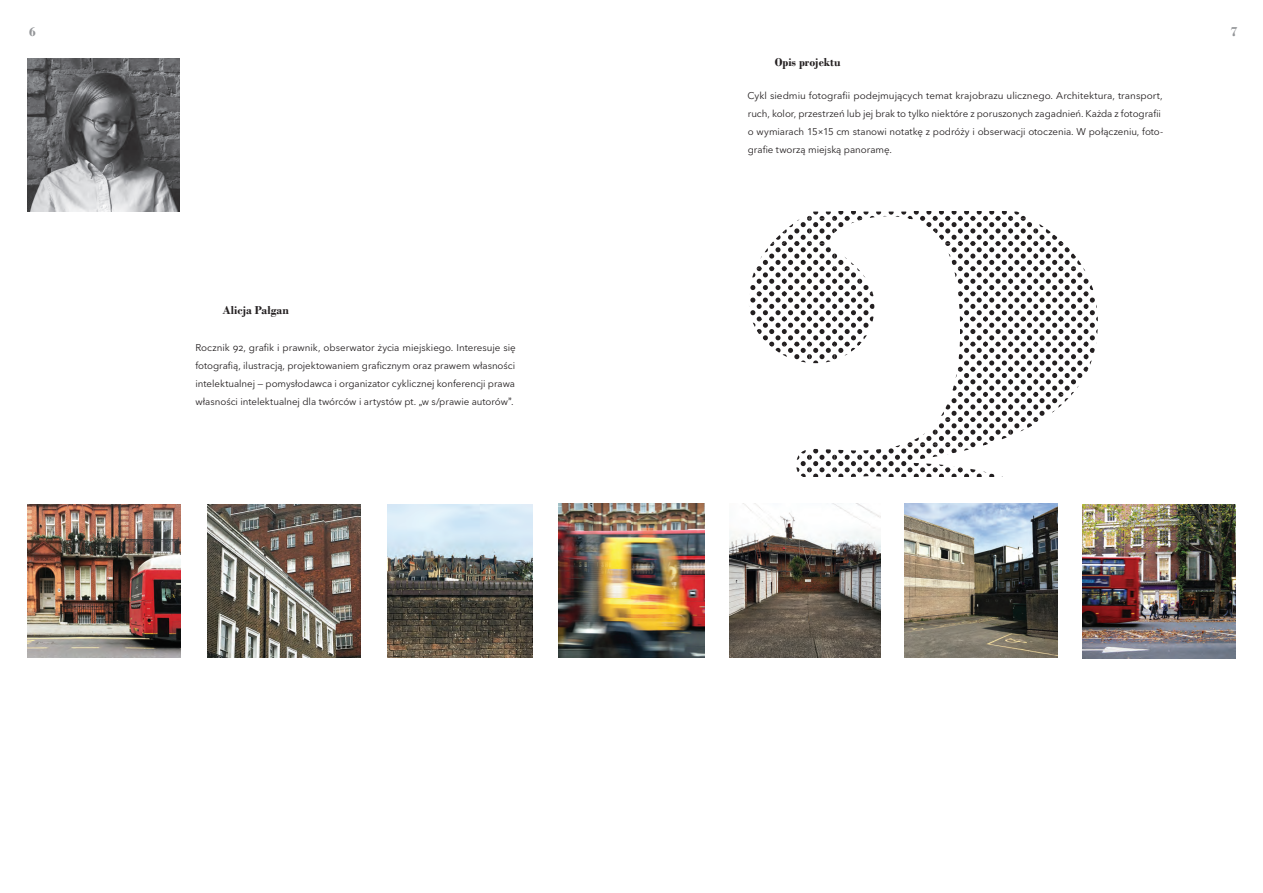
<style>
.page{position:relative;width:1263px;height:893px;background:#fff}
.page>*{position:absolute;margin:0;border:0;box-sizing:border-box;transform-origin:0 0}
.t1{font:700 13.5px "Bodoni";color:#939598}
.t2{font:700 12px "Bodoni";letter-spacing:-.005em;color:#231f20}
.t3{font:9.75px/18px "Avenir Next LT Pro";letter-spacing:-.005em;color:#231f20;text-align:justify}
.s1{font-family:"Aleo"}
.s2{font-family:"Lato"}
</style>
<div class="page">
<svg style="left:27px;top:58px;width:604px;height:600px"></svg>
<img style="left:631px;top:211px;width:605px;height:448px">
<h1 class="t1" style="left:29px;top:24px;width:8px">6</h1>
<p class="t2" style="left:222px;top:303px;width:68px">Alicja Pałgan</p>
<p class="t3" style="left:195px;top:339px;width:322px">Rocznik 92, grafik i prawnik, obserwator życia miejskiego. Interesuje się fotografią, ilustracją, projektowaniem graficznym oraz prawem własności intelektualnej — pomysłodawca i organizator cyklicznej konferencji prawa własności intelektualnej dla twórców i artystów pt. <span class="s1">„</span>w s/prawie autorów<span class="s2">”</span>.</p>
<p class="t2" style="left:775px;top:55px;width:67px">Opis projektu</p>
<p class="t3" style="left:748px;top:87px;width:417px;text-align:left">Cykl siedmiu fotografii podejmujących temat krajobrazu ulicznego. Architektura, transport, ruch, kolor, przestrzeń lub jej brak to tylko niektóre z poruszonych zagadnień. Każda z fotografii o wymiarach 15×15 cm stanowi notatkę z podróży i obserwacji otoczenia. W połączeniu, foto&shy;grafie tworzą miejską panoramę.</p>
<p class="t1" style="left:1231px;top:24px;width:8px">7</p>
</div>
